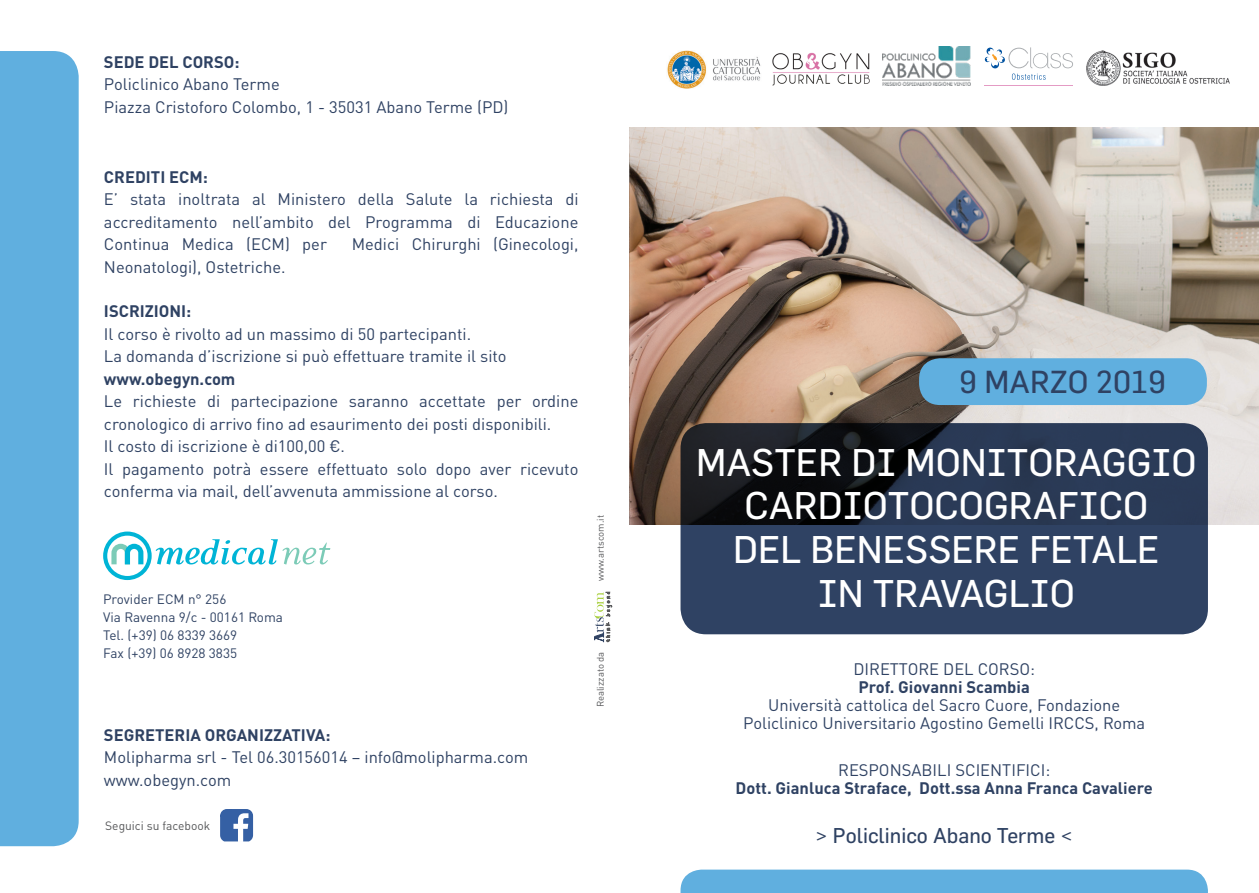
<style>
.page{position:relative;width:1259px;height:893px;background:#fff}
.page>*{position:absolute;margin:0;border:0;box-sizing:border-box;transform-origin:0 0}
.t1{font:37.8px/43.7px "Flama";color:#fff;text-align:center}
.t2{font:31.2px "Flama";color:#2f4263}
.t3{font:21px "Flama";color:#2f4263}
.t4{font:16.5px/22.5px "DINOT";color:#2f4263}
.t5{font:700 16.5px "DINOT";color:#2f4263}
.t6{font:13.5px/18px "DINOT";color:#2f4263}
.t7{font:12px "DINOT";color:#57585a}
.t8{font:9.45px "DINOT";color:#57585a}
</style>
<div class="page">
<img style="left:629px;top:128px;width:630px;height:397px">
<svg style="left:680px;top:423px;width:528px;height:211px;background:#27364f"></svg>
<img style="left:772px;top:52px;width:98px;height:34px">
<img style="left:667px;top:50px;width:94px;height:39px">
<svg style="left:594px;top:592px;width:18px;height:50px"></svg>
<svg style="left:103px;top:531px;width:227px;height:49px"></svg>
<svg style="left:984px;top:47px;width:89px;height:33px"></svg>
<hr style="left:984px;top:85px;width:88px;height:1px;background:#e49bc4">
<div style="left:0;top:51px;width:79px;height:795px;background:#60afdf"></div>
<div style="left:919px;top:358px;width:287px;height:47px;background:#60afdf;border-radius:21px"></div>
<div style="left:680px;top:870px;width:528px;height:23px;background:#60afdf"></div>
<svg style="left:220px;top:809px;width:33px;height:33px"></svg>
<img style="left:883px;top:47px;width:87px;height:39px">
<img style="left:1086px;top:51px;width:144px;height:35px">
<p class="t5" style="left:104px;top:51px;width:137px">SEDE DEL CORSO:</p>
<p class="t4" style="left:104px;top:73px;width:406px">Policlinico Abano Terme<br>Piazza Cristoforo Colombo, 1 - 35031 Abano Terme (PD)</p>
<p class="t5" style="left:104px;top:166px;width:105px">CREDITI ECM:</p>
<p class="t4" style="left:104px;top:188px;width:476px;text-align:justify">E’ stata inoltrata al Ministero della Salute la richiesta di accreditamento nell’ambito del Programma di Educazione Continua Medica (ECM) per</p>
<p class="t4" style="left:352px;top:233px;width:228px">Medici Chirurghi (Ginecologi,</p>
<p class="t4" style="left:104px;top:255px;width:183px">Neonatologi), Ostetriche.</p>
<p class="t5" style="left:104px;top:300px;width:89px">ISCRIZIONI:</p>
<p class="t4" style="left:104px;top:322px;width:404px">Il corso è rivolto ad un massimo di 50 partecipanti.<br>La domanda d’iscrizione si può effettuare tramite il sito</p>
<p class="t5" style="left:104px;top:368px;width:133px">www.obegyn.com</p>
<p class="t4" style="left:104px;top:390px;width:476px">Le richieste di partecipazione saranno accettate per ordine cronologico di arrivo fino ad esaurimento dei posti disponibili.<br>Il costo di iscrizione è di100,00 €.<br>Il pagamento potrà essere effettuato solo dopo aver ricevuto conferma via mail, dell’avvenuta ammissione al corso.</p>
<p class="t6" style="left:103px;top:589px;width:181px">Provider ECM n° 256<br>Via Ravenna 9/c - 00161 Roma<br>Tel. (+39) 06 8339 3669<br>Fax (+39) 06 8928 3835</p>
<p class="t5" style="left:104px;top:724px;width:228px">SEGRETERIA ORGANIZZATIVA:</p>
<p class="t4" style="left:104px;top:746px;width:426px">Molipharma srl - Tel 06.30156014 – info@molipharma.com www.obegyn.com</p>
<p class="t7" style="left:105px;top:818px;width:106px">Seguici su facebook</p>
<p class="t8" style="left:594px;top:581px;width:67px;rotate:-90deg">www.artscom.it</p>
<p class="t8" style="left:594px;top:707px;width:57px;rotate:-90deg">Realizzato da</p>
<h2 class="t2" style="left:959px;top:363px;width:208px">9 MARZO 2019</h2>
<h1 class="t1" style="left:696px;top:439px;width:502px">MASTER DI MONITORAGGIO<br>CARDIOTOCOGRAFICO<br>DEL BENESSERE FETALE<br>IN TRAVAGLIO</h1>
<p class="t4" style="left:853px;top:658px;width:183px">DIRETTORE DEL CORSO:</p>
<p class="t5" style="left:858px;top:676px;width:173px">Prof. Giovanni Scambia</p>
<p class="t4" style="left:743px;top:696px;width:404px;line-height:18px;text-align:center">Università cattolica del Sacro Cuore, Fondazione<br>Policlinico Universitario Agostino Gemelli IRCCS, Roma</p>
<p class="t4" style="left:838px;top:759px;width:214px">RESPONSABILI SCIENTIFICI:</p>
<p class="t5" style="left:735px;top:777px;width:419px">Dott. Gianluca Straface, Dott.ssa Anna Franca Cavaliere</p>
<p class="t3" style="left:815px;top:823px;width:259px">&gt; Policlinico Abano Terme &lt;</p>
</div>
